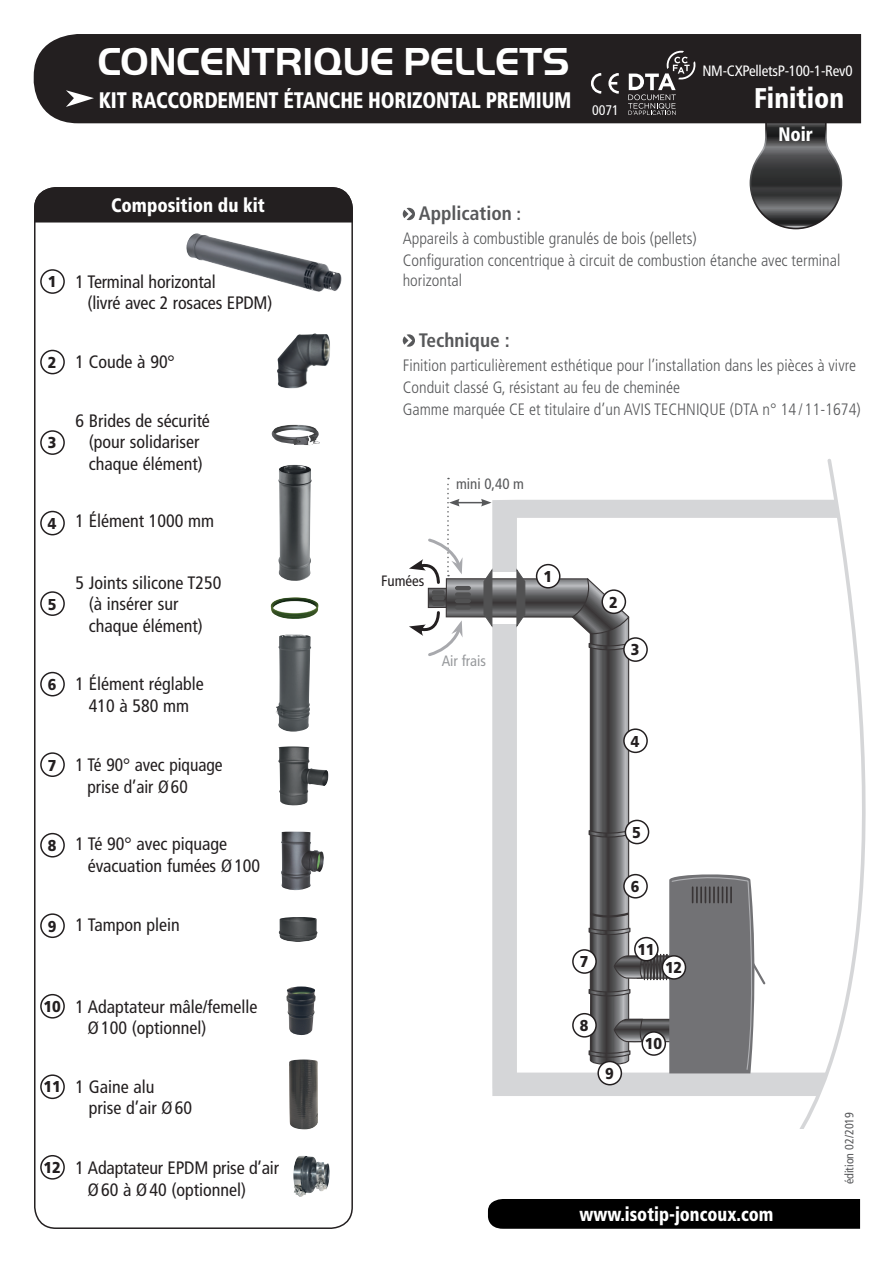
<style>
.page{position:relative;width:893px;height:1263px;background:#fff}
.page>*{position:absolute;margin:0;border:0;box-sizing:border-box;transform-origin:0 0}
._10_Gros_Titre_blc{font:700 40.5px "Handel Gothic D";color:#fff;scale:.96 1}
._10_Gros_Titre_blc-2{font:900 condensed 28.5px "Frutiger LT Std";color:#fff;scale:.93 1}
._10_Gros_Titre_blc-3{font:900 condensed 22.5px "Frutiger LT Std";letter-spacing:-.01em;color:#fff;scale:.9 1}
._50_Kit_Titre_blanc{font:900 condensed 19.5px "Frutiger LT Std";color:#fff;scale:.9 1}
._12_Sous-Titre_puce{font:700 condensed 19.5px "Frutiger LT Std";color:#57585a}
._50_Kit_Titre_blanc-2{font:900 condensed 19.5px "Frutiger LT Std";color:#fff;scale:.93 1}
._50_Kit_encadré_Prod{font:condensed 18px/21.8px "Frutiger LT Std";color:#231f20}
._13_Texte_courant{font:300 condensed 16.5px/19.8px "Frutiger LT Std";color:#57585a}
.numéros_légende{font:900 15.75px "Frutiger LT Std";letter-spacing:-.01em;color:#231f20;scale:.9 1}
._30_Légende_schémas{font:condensed 15px "Frutiger LT Std";letter-spacing:-.015em;color:#fff}
._30_Légende_schéma{font:condensed 15px "Frutiger LT Std";color:#57585a}
._80_Texte_Air_Frais{font:condensed 15px "Frutiger LT Std";color:#97999c}
._80_Texte_Fumée{font:condensed 15px "Frutiger LT Std";color:#231f20}
._30_Légende_schémas-2{font:condensed 13.95px "Frutiger LT Std";color:#fff}
._50_Kit_encadré_Prod-2{font:condensed 12px "Frutiger LT Std";color:#57585a}
.s1{font-size:18px}
</style>
<div class="page">
<div style="left:34px;top:187px;width:319px;height:1042px;border:2px solid #231f20;border-radius:21px"></div>
<div style="left:34px;top:187px;width:319px;height:35px;background:#231f20"></div>
<div style="left:488px;top:1199px;width:372px;height:30px;background:#000"></div>
<svg style="left:492px;top:500px;width:300px;height:596px"></svg>
<svg style="left:792px;top:459px;width:74px;height:669px"></svg>
<div style="left:40px;top:350px;width:25px;height:24px;border:1px solid #231f20;border-radius:50%"></div>
<div style="left:40px;top:430px;width:25px;height:25px;border:1px solid #231f20;border-radius:50%"></div>
<div style="left:40px;top:511px;width:25px;height:24px;border:1px solid #231f20;border-radius:50%"></div>
<div style="left:40px;top:591px;width:25px;height:25px;border:1px solid #231f20;border-radius:50%"></div>
<div style="left:40px;top:672px;width:25px;height:24px;border:1px solid #231f20;border-radius:50%"></div>
<div style="left:40px;top:752px;width:25px;height:25px;border:1px solid #231f20;border-radius:50%"></div>
<div style="left:40px;top:833px;width:25px;height:24px;border:1px solid #231f20;border-radius:50%"></div>
<div style="left:40px;top:913px;width:25px;height:25px;border:1px solid #231f20;border-radius:50%"></div>
<div style="left:40px;top:994px;width:25px;height:24px;border:1px solid #231f20;border-radius:50%"></div>
<div style="left:40px;top:1074px;width:25px;height:25px;border:1px solid #231f20;border-radius:50%"></div>
<div style="left:40px;top:1155px;width:25px;height:24px;border:1px solid #231f20;border-radius:50%"></div>
<div style="left:598px;top:1061px;width:23px;height:24px;background:#fff;border-radius:50%"></div>
<div style="left:597px;top:1061px;width:25px;height:24px;border:1px solid #231f20;border-radius:50%"></div>
<svg style="left:409px;top:478px;width:358px;height:595px"></svg>
<div style="left:40px;top:269px;width:25px;height:25px;border:1px solid #231f20;border-radius:50%"></div>
<img style="left:281px;top:831px;width:43px;height:60px">
<img style="left:277px;top:333px;width:53px;height:56px">
<img style="left:278px;top:465px;width:34px;height:116px">
<img style="left:186px;top:233px;width:156px;height:59px">
<img style="left:272px;top:425px;width:48px;height:20px">
<img style="left:278px;top:917px;width:40px;height:25px">
<img style="left:293px;top:1156px;width:37px;height:41px">
<img style="left:270px;top:597px;width:49px;height:22px">
<svg style="left:750px;top:123px;width:92px;height:106px"></svg>
<img style="left:289px;top:1059px;width:29px;height:70px">
<div style="left:34px;top:34px;width:827px;height:89px;background:#231f20"></div>
<svg style="left:403px;top:334px;width:12px;height:13px"></svg>
<svg style="left:403px;top:208px;width:12px;height:12px"></svg>
<img style="left:276px;top:634px;width:36px;height:98px">
<svg style="left:66px;top:90px;width:28px;height:17px"></svg>
<svg style="left:590px;top:72px;width:31px;height:23px"></svg>
<svg style="left:628px;top:51px;width:67px;height:64px;background:#4a4747"></svg>
<img style="left:286px;top:986px;width:30px;height:49px">
<img style="left:278px;top:746px;width:50px;height:60px">
<p class="_10_Gros_Titre_blc" style="left:98px;top:38px;width:493px">CONCENTRIQUE PELLETS</p>
<p class="_10_Gros_Titre_blc-3" style="left:99px;top:87px;width:527px">KIT RACCORDEMENT ÉTANCHE HORIZONTAL PREMIUM</p>
<p class="_10_Gros_Titre_blc-2" style="left:754px;top:81px;width:98px">Finition</p>
<p class="_30_Légende_schémas" style="left:702px;top:62px;width:152px">NM-CXPelletsP-100-1-Rev0</p>
<p class="_30_Légende_schémas-2" style="left:592px;top:102px;width:28px">0071</p>
<p class="_50_Kit_Titre_blanc-2" style="left:778px;top:123px;width:39px">Noir</p>
<p class="_50_Kit_Titre_blanc-2" style="left:111px;top:194px;width:167px">Composition du kit</p>
<p class="numéros_légende" style="left:48px;top:272px;width:11px">1</p>
<p class="_50_Kit_encadré_Prod" style="left:88px;top:271px;width:186px;text-indent:-12px">1 Terminal horizontal<br>(livré avec 2 rosaces EPDM)</p>
<p class="_12_Sous-Titre_puce" style="left:419px;top:202px;width:104px">Application <span class="s1">:</span></p>
<p class="_13_Texte_courant" style="left:403px;top:229px;width:296px">Appareils à combustible granulés de bois (pellets)</p>
<p class="_13_Texte_courant" style="left:403px;top:251px;width:439px">Configuration concentrique à circuit de combustion étanche avec terminal horizontal</p>
<p class="numéros_légende" style="left:48px;top:353px;width:11px">2</p>
<p class="numéros_légende" style="left:48px;top:433px;width:11px">3</p>
<p class="_50_Kit_encadré_Prod" style="left:75px;top:351px;width:101px">1 Coude à 90°</p>
<p class="_50_Kit_encadré_Prod" style="left:75px;top:410px;width:136px;text-align:center">6 Brides de sécurité (pour solidariser chaque élément)</p>
<p class="_12_Sous-Titre_puce" style="left:419px;top:328px;width:92px">Technique :</p>
<p class="_13_Texte_courant" style="left:403px;top:355px;width:455px">Finition particulièrement esthétique pour l’installation dans les pièces à vivre</p>
<p class="_13_Texte_courant" style="left:403px;top:377px;width:279px">Conduit classé G, résistant au feu de cheminée</p>
<p class="_13_Texte_courant" style="left:403px;top:399px;width:460px">Gamme marquée CE et titulaire d’un AVIS TECHNIQUE (DTA n° 14 / 11-1674)</p>
<p class="_30_Légende_schéma" style="left:456px;top:475px;width:69px">mini 0,40 m</p>
<p class="numéros_légende" style="left:48px;top:514px;width:11px">4</p>
<p class="_50_Kit_encadré_Prod" style="left:75px;top:510px;width:140px">1 Élément 1000 mm</p>
<p class="numéros_légende" style="left:48px;top:594px;width:11px">5</p>
<p class="_50_Kit_encadré_Prod" style="left:89px;top:572px;width:134px;text-indent:-13px">5 Joints silicone T250 (à insérer sur chaque élément)</p>
<p class="_80_Texte_Fumée" style="left:381px;top:572px;width:45px">Fumées</p>
<p class="numéros_légende" style="left:543px;top:567px;width:11px">1</p>
<p class="numéros_légende" style="left:609px;top:593px;width:11px">2</p>
<p class="_80_Texte_Air_Frais" style="left:442px;top:652px;width:46px">Air frais</p>
<p class="numéros_légende" style="left:631px;top:640px;width:11px">3</p>
<p class="numéros_légende" style="left:48px;top:675px;width:11px">6</p>
<p class="_50_Kit_encadré_Prod" style="left:75px;top:673px;width:130px;text-align:center">1 Élément réglable<br>410 à 580 mm</p>
<p class="numéros_légende" style="left:631px;top:732px;width:11px">4</p>
<p class="numéros_légende" style="left:48px;top:755px;width:11px">7</p>
<p class="_50_Kit_encadré_Prod" style="left:88px;top:754px;width:137px;text-indent:-12px">1 Té 90° avec piquage prise d’air Ø60</p>
<p class="numéros_légende" style="left:48px;top:836px;width:11px">8</p>
<p class="_50_Kit_encadré_Prod" style="left:88px;top:833px;width:174px;text-indent:-12px">1 Té 90° avec piquage évacuation fumées Ø100</p>
<p class="numéros_légende" style="left:632px;top:823px;width:11px">5</p>
<p class="numéros_légende" style="left:631px;top:877px;width:11px">6</p>
<p class="numéros_légende" style="left:48px;top:916px;width:11px">9</p>
<p class="_50_Kit_encadré_Prod" style="left:75px;top:914px;width:106px">1 Tampon plein</p>
<p class="numéros_légende" style="left:580px;top:952px;width:11px">7</p>
<p class="numéros_légende" style="left:637px;top:940px;width:21px">11</p>
<p class="numéros_légende" style="left:665px;top:958px;width:21px">12</p>
<p class="numéros_légende" style="left:44px;top:997px;width:21px">10</p>
<p class="_50_Kit_encadré_Prod" style="left:88px;top:996px;width:171px;text-indent:-12px">1 Adaptateur mâle/femelle<br>Ø100 (optionnel)</p>
<p class="numéros_légende" style="left:580px;top:1016px;width:11px">8</p>
<p class="numéros_légende" style="left:645px;top:1034px;width:21px">10</p>
<p class="numéros_légende" style="left:44px;top:1077px;width:21px">11</p>
<p class="_50_Kit_encadré_Prod" style="left:89px;top:1076px;width:105px;text-indent:-13px">1 Gaine alu<br>prise d’air Ø60</p>
<p class="numéros_légende" style="left:44px;top:1158px;width:21px">12</p>
<p class="_50_Kit_encadré_Prod" style="left:88px;top:1157px;width:193px;text-indent:-12px">1 Adaptateur EPDM prise d’air<br>Ø60 à Ø40 (optionnel)</p>
<p class="numéros_légende" style="left:605px;top:1064px;width:11px">9</p>
<p class="_50_Kit_encadré_Prod-2" style="left:842px;top:1184px;width:74px;rotate:-90deg">édition 02/2019</p>
<p class="_50_Kit_Titre_blanc" style="left:579px;top:1203px;width:217px">www.isotip-joncoux.com</p>
</div>
